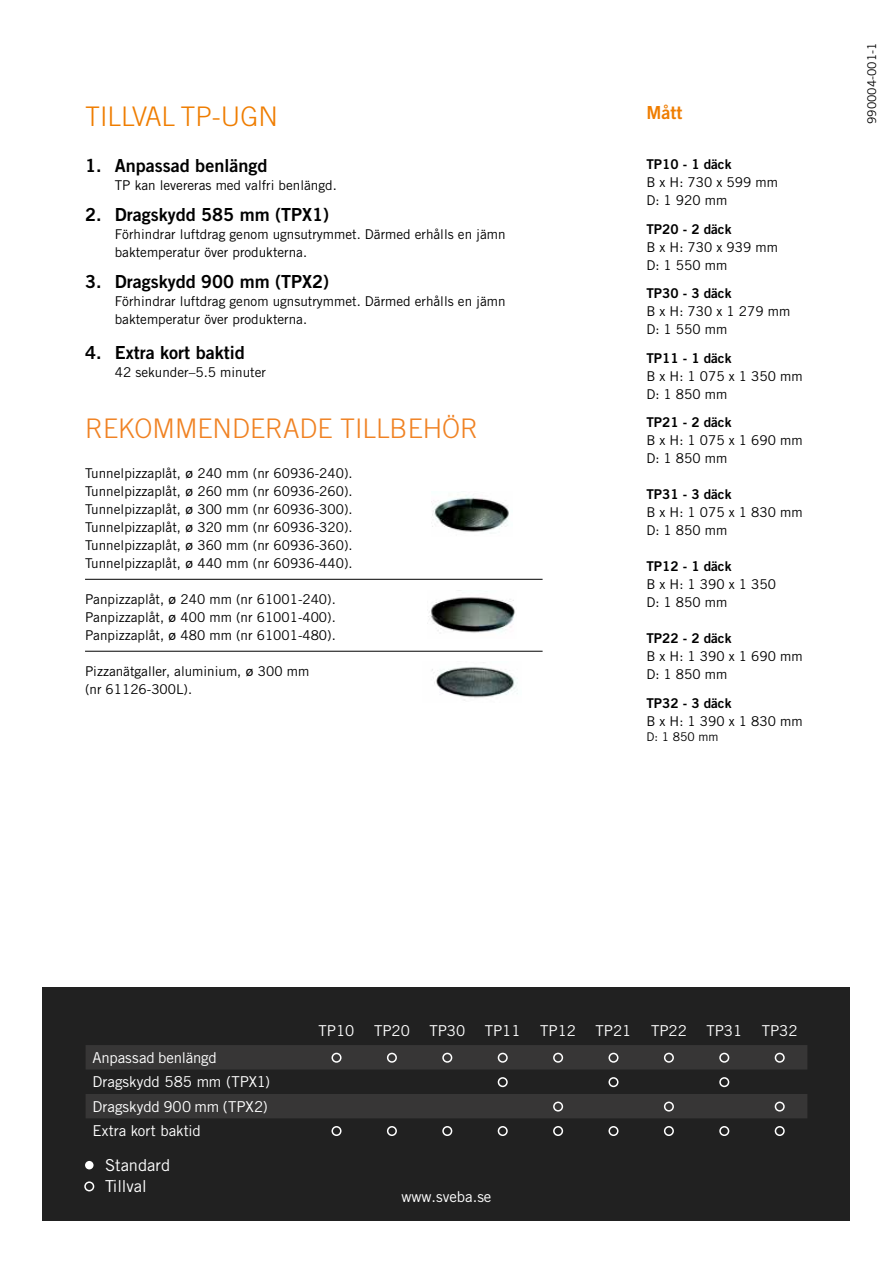
<style>
.page{position:relative;width:893px;height:1263px;background:#fff}
.page>*{position:absolute;margin:0;border:0;box-sizing:border-box;transform-origin:0 0}
.t1{font:300 27px "Trade Gothic LT Std";color:#f08223}
.t2{font:300 27px "Trade Gothic LT Std";color:#ef7d00}
.t3{font:18px "Trade Gothic LT Std Bd 2";color:#000}
.t4{font:18px "Trade Gothic LT Std Bd 2";color:#ef7d00}
.t5{font:16.5px/21.3px "Trade Gothic LT Std";color:#fff}
.t6{font:15px/24.5px "Trade Gothic LT Std";color:#fff}
.t7{font:13.5px/18px "Trade Gothic LT Std";color:#000}
.t8{font:13.5px "Trade Gothic LT Std Bd 2";color:#000}
.t9{font:12px "Trade Gothic LT Std";color:#000}
.s1{font-family:"Arial"}
</style>
<div class="page">
<div style="left:43px;top:986px;width:807px;height:234px;background:#212121"></div>
<svg style="left:86px;top:1045px;width:721px;height:73px;fill:#373636"></svg>
<div style="left:331px;top:1053px;width:10px;height:10px;border:2px solid #fff;border-radius:50%"></div>
<div style="left:387px;top:1053px;width:10px;height:10px;border:2px solid #fff;border-radius:50%"></div>
<div style="left:442px;top:1053px;width:10px;height:10px;border:2px solid #fff;border-radius:50%"></div>
<div style="left:498px;top:1053px;width:10px;height:10px;border:2px solid #fff;border-radius:50%"></div>
<div style="left:553px;top:1053px;width:10px;height:10px;border:2px solid #fff;border-radius:50%"></div>
<div style="left:608px;top:1053px;width:10px;height:10px;border:2px solid #fff;border-radius:50%"></div>
<div style="left:664px;top:1053px;width:10px;height:10px;border:2px solid #fff;border-radius:50%"></div>
<div style="left:719px;top:1053px;width:10px;height:10px;border:2px solid #fff;border-radius:50%"></div>
<div style="left:775px;top:1053px;width:10px;height:10px;border:2px solid #fff;border-radius:50%"></div>
<div style="left:498px;top:1077px;width:10px;height:10px;border:2px solid #fff;border-radius:50%"></div>
<div style="left:608px;top:1077px;width:10px;height:10px;border:2px solid #fff;border-radius:50%"></div>
<div style="left:719px;top:1077px;width:10px;height:10px;border:2px solid #fff;border-radius:50%"></div>
<div style="left:553px;top:1101px;width:10px;height:10px;border:2px solid #fff;border-radius:50%"></div>
<div style="left:664px;top:1101px;width:10px;height:10px;border:2px solid #fff;border-radius:50%"></div>
<div style="left:775px;top:1101px;width:10px;height:10px;border:2px solid #fff;border-radius:50%"></div>
<div style="left:331px;top:1126px;width:10px;height:10px;border:2px solid #fff;border-radius:50%"></div>
<div style="left:387px;top:1126px;width:10px;height:10px;border:2px solid #fff;border-radius:50%"></div>
<div style="left:442px;top:1126px;width:10px;height:10px;border:2px solid #fff;border-radius:50%"></div>
<div style="left:498px;top:1126px;width:10px;height:10px;border:2px solid #fff;border-radius:50%"></div>
<div style="left:553px;top:1126px;width:10px;height:10px;border:2px solid #fff;border-radius:50%"></div>
<div style="left:608px;top:1126px;width:10px;height:10px;border:2px solid #fff;border-radius:50%"></div>
<div style="left:664px;top:1126px;width:10px;height:10px;border:2px solid #fff;border-radius:50%"></div>
<div style="left:719px;top:1126px;width:10px;height:10px;border:2px solid #fff;border-radius:50%"></div>
<div style="left:775px;top:1126px;width:10px;height:10px;border:2px solid #fff;border-radius:50%"></div>
<div style="left:85px;top:1161px;width:9px;height:8px;background:#fff;border-radius:50%"></div>
<div style="left:84px;top:1181px;width:10px;height:10px;border:2px solid #fff;border-radius:50%"></div>
<hr style="left:85px;top:579px;width:458px;height:1px;background:#000">
<hr style="left:85px;top:651px;width:458px;height:1px;background:#000">
<img style="left:431px;top:495px;width:78px;height:37px">
<img style="left:428px;top:597px;width:87px;height:36px">
<img style="left:432px;top:662px;width:86px;height:39px">
<h1 class="t2" style="left:85px;top:100px;width:194px">TILLVAL TP-UGN</h1>
<h2 class="t4" style="left:646px;top:102px;width:37px">Mått</h2>
<h2 class="t3" style="left:85px;top:155px;width:184px">1. Anpassad benlängd</h2>
<p class="t7" style="left:115px;top:176px;width:223px">TP kan levereras med valfri benlängd.</p>
<h2 class="t3" style="left:85px;top:204px;width:246px">2. Dragskydd 585 mm (TPX1)</h2>
<p class="t7" style="left:115px;top:225px;width:392px">Förhindrar luftdrag genom ugnsutrymmet. Därmed erhålls en jämn baktemperatur över produkterna.</p>
<h2 class="t3" style="left:85px;top:270px;width:246px">3. Dragskydd 900 mm (TPX2)</h2>
<p class="t7" style="left:115px;top:292px;width:392px">Förhindrar luftdrag genom ugnsutrymmet. Därmed erhålls en jämn baktemperatur över produkterna.</p>
<h2 class="t3" style="left:85px;top:341px;width:161px">4. Extra kort baktid</h2>
<p class="t7" style="left:115px;top:363px;width:153px">42 sekunder–5.5 minuter</p>
<h1 class="t1" style="left:85px;top:413px;width:395px">REKOMMENDERADE TILLBEHÖR</h1>
<p class="t7" style="left:85px;top:464px;width:269px;text-align:justify">Tunnelpizzaplåt, <span class="s1">ø</span> 240 mm (nr 60936-240).<br>Tunnelpizzaplåt, <span class="s1">ø</span> 260 mm (nr 60936-260).<br>Tunnelpizzaplåt, <span class="s1">ø</span> 300 mm (nr 60936-300).<br>Tunnelpizzaplåt, <span class="s1">ø</span> 320 mm (nr 60936-320).<br>Tunnelpizzaplåt, <span class="s1">ø</span> 360 mm (nr 60936-360).<br>Tunnelpizzaplåt, <span class="s1">ø</span> 440 mm (nr 60936-440).</p>
<p class="t7" style="left:85px;top:590px;width:252px;text-align:justify">Panpizzaplåt, <span class="s1">ø</span> 240 mm (nr 61001-240).<br>Panpizzaplåt, <span class="s1">ø</span> 400 mm (nr 61001-400).<br>Panpizzaplåt, <span class="s1">ø</span> 480 mm (nr 61001-480).</p>
<p class="t7" style="left:85px;top:662px;width:226px">Pizzanätgaller, aluminium, <span class="s1">ø</span> 300 mm (nr 61126-300L).</p>
<p class="t8" style="left:646px;top:156px;width:87px">TP10 - 1 däck</p>
<p class="t7" style="left:646px;top:173px;width:133px">B x H: 730 x 599 mm<br>D: 1 920 mm</p>
<p class="t8" style="left:646px;top:220px;width:87px">TP20 - 2 däck</p>
<p class="t7" style="left:646px;top:238px;width:133px">B x H: 730 x 939 mm<br>D: 1 550 mm</p>
<p class="t8" style="left:646px;top:285px;width:87px">TP30 - 3 däck</p>
<p class="t7" style="left:646px;top:302px;width:145px">B x H: 730 x 1 279 mm<br>D: 1 550 mm</p>
<p class="t8" style="left:646px;top:349px;width:87px">TP11 - 1 däck</p>
<p class="t7" style="left:646px;top:367px;width:158px">B x H: 1 075 x 1 350 mm<br>D: 1 850 mm</p>
<p class="t8" style="left:646px;top:414px;width:87px">TP21 - 2 däck</p>
<p class="t7" style="left:646px;top:431px;width:158px">B x H: 1 075 x 1 690 mm<br>D: 1 850 mm</p>
<p class="t8" style="left:646px;top:486px;width:87px">TP31 - 3 däck</p>
<p class="t7" style="left:646px;top:503px;width:158px">B x H: 1 075 x 1 830 mm<br>D: 1 850 mm</p>
<p class="t8" style="left:646px;top:558px;width:87px">TP12 - 1 däck</p>
<p class="t7" style="left:646px;top:575px;width:131px">B x H: 1 390 x 1 350<br>D: 1 850 mm</p>
<p class="t8" style="left:646px;top:630px;width:87px">TP22 - 2 däck</p>
<p class="t7" style="left:646px;top:647px;width:158px">B x H: 1 390 x 1 690 mm<br>D: 1 850 mm</p>
<p class="t8" style="left:646px;top:694px;width:87px">TP32 - 3 däck</p>
<p class="t7" style="left:646px;top:712px;width:158px">B x H: 1 390 x 1 830 mm</p>
<p class="t9" style="left:646px;top:729px;width:73px">D: 1 850 mm</p>
<p class="t9" style="left:865px;top:124px;width:83px;rotate:-90deg">990004-001-1</p>
<p class="t6" style="left:92px;top:1045px;width:179px">Anpassad benlängd<br>Dragskydd 585 mm (TPX1)<br>Dragskydd 900 mm (TPX2)<br>Extra kort baktid</p>
<p class="t5" style="left:105px;top:1154px;width:67px">Standard<br>Tillval</p>
<p class="t6" style="left:319px;top:1018px;width:37px">TP10</p>
<p class="t6" style="left:374px;top:1018px;width:37px">TP20</p>
<p class="t6" style="left:429px;top:1018px;width:37px">TP30</p>
<p class="t6" style="left:485px;top:1018px;width:37px">TP11</p>
<p class="t6" style="left:540px;top:1018px;width:37px">TP12</p>
<p class="t6" style="left:596px;top:1018px;width:37px">TP21</p>
<p class="t6" style="left:651px;top:1018px;width:37px">TP22</p>
<p class="t6" style="left:706px;top:1018px;width:37px">TP31</p>
<p class="t6" style="left:762px;top:1018px;width:37px">TP32</p>
<p class="t6" style="left:401px;top:1184px;width:91px">www.sveba.se</p>
</div>
